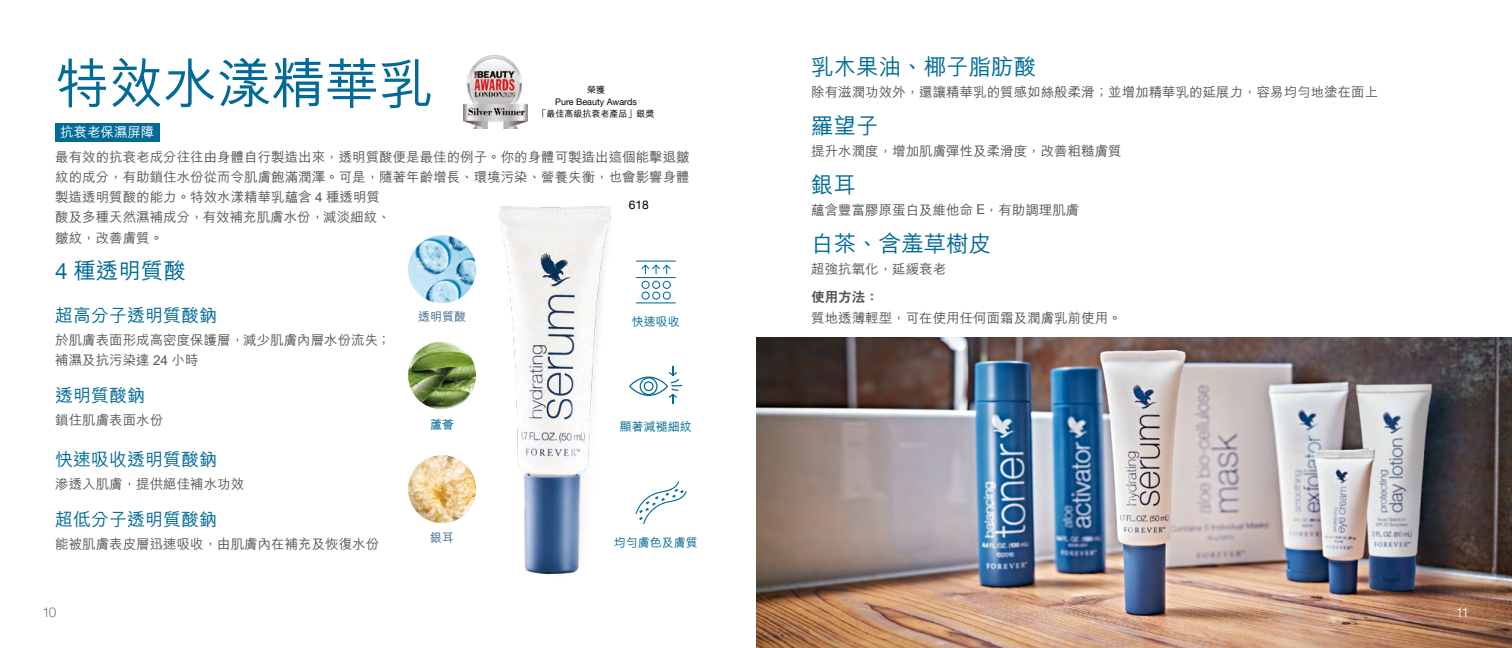
<style>
.page{position:relative;width:1512px;height:648px;background:#fff}
.page>*{position:absolute;margin:0;border:0;box-sizing:border-box;transform-origin:0 0}
.t1{font:500 54px "M Hei HK";color:#016a97}
.t2{font:500 22.5px "M Hei HK";color:#016a97}
.t3{font:500 18px "M Hei HK";color:#016a97}
.t4{font:500 13.5px/20.2px "M Hei HK";color:#595757}
.t5{font:500 13.5px "M Hei HK";color:#fff}
.t6{font:800 13.5px "C Hei 2 HK";color:#595757}
.t7{font:300 13.5px "Helvetica Neue";color:#727171}
.t8{font:300 13.5px "Helvetica Neue";color:#fff}
.t9{font:500 12px "M Hei HK";color:#016a97}
.t10{font:500 12px "M Hei HK";color:#3e6991}
.t11{font:12px "Helvetica Neue";color:#000}
.t12{font:9px "Helvetica Neue";color:#000}
.t13{font:500 9px "M Hei HK";color:#000}
.s1{font-family:"Helvetica Neue";font-weight:400}
</style>
<div class="page">
<img style="left:756px;top:337px;width:756px;height:311px">
<div style="left:55px;top:123px;width:104px;height:18px;background:#016a97"></div>
<img style="left:499px;top:206px;width:112px;height:369px">
<img style="left:408px;top:235px;width:68px;height:68px;border-radius:34px">
<img style="left:408px;top:455px;width:68px;height:68px;border-radius:34px">
<img style="left:408px;top:341px;width:68px;height:68px;border-radius:34px">
<div style="left:629px;top:377px;width:39px;height:19px;border:1px solid #016a97;border-radius:50%"></div>
<div style="left:640px;top:377px;width:18px;height:18px;border:1px solid #016a97;border-radius:50%"></div>
<div style="left:644px;top:381px;width:10px;height:10px;border:1px solid #016a97;border-radius:50%"></div>
<svg style="left:669px;top:365px;width:14px;height:40px"></svg>
<svg style="left:635px;top:481px;width:52px;height:43px"></svg>
<hr style="left:636px;top:302px;width:40px;height:1px;background:#016a97">
<hr style="left:636px;top:277px;width:40px;height:1px;background:#016a97">
<hr style="left:636px;top:261px;width:40px;height:1px;background:#016a97">
<svg style="left:642px;top:281px;width:29px;height:19px"></svg>
<svg style="left:641px;top:265px;width:30px;height:9px"></svg>
<img style="left:463px;top:55px;width:64px;height:74px">
<h1 class="t1" style="left:55px;top:44px;width:379px">特效水漾精華乳</h1>
<p class="t5" style="left:60px;top:123px;width:96px">抗衰老保濕屏障</p>
<p class="t4" style="left:55px;top:146px;width:636px">最有效的抗衰老成分往往由身體自行製造出來，透明質酸便是最佳的例子。你的身體可製造出這個能擊退皺紋的成分，有助鎖住水份從而令肌膚飽滿潤澤。可是，隨著年齡增長、環境污染、營養失衡，也會影響身體製造透明質酸的能力。特效水漾精華乳蘊含 4 種透明質<br>酸及多種天然濕補成分，有效補充肌膚水份，減淡細紋、<br>皺紋，改善膚質。</p>
<h2 class="t2" style="left:55px;top:255px;width:132px"><span class="s1">4</span> 種透明質酸</h2>
<h3 class="t3" style="left:55px;top:302px;width:164px">超高分子透明質酸鈉</h3>
<p class="t4" style="left:55px;top:329px;width:337px">於肌膚表面形成高密度保護層，減少肌膚內層水份流失；補濕及抗污染達 24 小時</p>
<h3 class="t3" style="left:55px;top:383px;width:92px">透明質酸鈉</h3>
<p class="t4" style="left:55px;top:409px;width:110px">鎖住肌膚表面水份</p>
<h3 class="t3" style="left:55px;top:447px;width:164px">快速吸收透明質酸鈉</h3>
<p class="t4" style="left:55px;top:473px;width:191px">滲透入肌膚，提供絕佳補水功效</p>
<h3 class="t3" style="left:55px;top:507px;width:164px">超低分子透明質酸鈉</h3>
<p class="t4" style="left:55px;top:533px;width:326px">能被肌膚表皮層迅速吸收，由肌膚內在補充及恢復水份</p>
<p class="t13" style="left:587px;top:83px;width:19px">榮獲</p>
<p class="t12" style="left:555px;top:94px;width:83px">Pure Beauty Awards</p>
<p class="t13" style="left:538px;top:108px;width:118px">「最佳高級抗衰老產品」銀獎</p>
<p class="t11" style="left:629px;top:195px;width:22px">618</p>
<p class="t10" style="left:418px;top:308px;width:49px">透明質酸</p>
<p class="t9" style="left:632px;top:313px;width:49px">快速吸收</p>
<p class="t9" style="left:430px;top:416px;width:25px">蘆薈</p>
<p class="t9" style="left:620px;top:418px;width:73px">顯著減褪細紋</p>
<p class="t10" style="left:430px;top:529px;width:25px">銀耳</p>
<p class="t9" style="left:614px;top:534px;width:85px">均勻膚色及膚質</p>
<p class="t7" style="left:43px;top:601px;width:15px">10</p>
<h2 class="t2" style="left:811px;top:51px;width:226px">乳木果油、椰子脂肪酸</h2>
<p class="t4" style="left:811px;top:81px;width:568px">除有滋潤功效外，還讓精華乳的質感如絲般柔滑；並增加精華乳的延展力，容易均勻地塗在面上</p>
<h2 class="t2" style="left:811px;top:110px;width:69px">羅望子</h2>
<p class="t4" style="left:811px;top:140px;width:312px">提升水潤度，增加肌膚彈性及柔滑度，改善粗糙膚質</p>
<h2 class="t2" style="left:811px;top:168px;width:46px">銀耳</h2>
<p class="t4" style="left:811px;top:199px;width:270px">蘊含豐富膠原蛋白及維他命 <span class="s1">E</span>，有助調理肌膚</p>
<h2 class="t2" style="left:811px;top:227px;width:181px">白茶、含羞草樹皮</h2>
<p class="t4" style="left:811px;top:258px;width:136px">超強抗氧化，延緩衰老</p>
<p class="t6" style="left:811px;top:288px;width:69px">使用方法：</p>
<p class="t4" style="left:811px;top:307px;width:312px">質地透薄輕型，可在使用任何面霜及潤膚乳前使用。</p>
<p class="t8" style="left:1456px;top:601px;width:15px">11</p>
</div>
